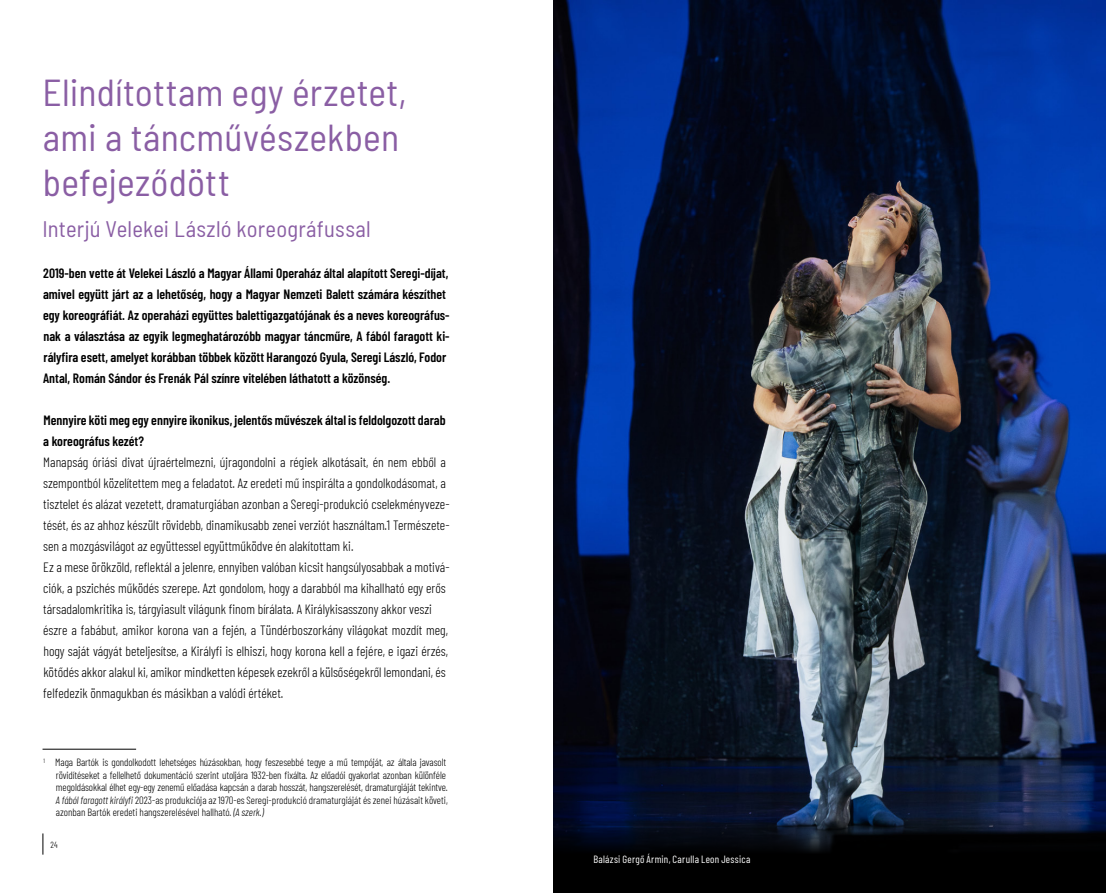
<style>
.page{position:relative;width:1106px;height:893px;background:#fff}
.page>*{position:absolute;margin:0;border:0;box-sizing:border-box;transform-origin:0 0}
.t1{font:semi-condensed 37.5px/45px "Barlow";letter-spacing:.005em;color:#8a5ea4}
.t2{font:semi-condensed 22.5px "Barlow";letter-spacing:.01em;color:#8a5ea4}
.t3{font:300 13.5px/21px "Barlow Condensed";color:#000}
.t4{font:600 13.5px/21px "Barlow Condensed";color:#000}
.t5{font:300 10.5px/12.6px "Barlow Condensed";letter-spacing:-.01em;color:#000}
.t6{font:10.5px "Barlow Condensed";letter-spacing:.025em;color:#fff}
.t7{font:300 9px "Barlow Condensed";color:#000}
.s1{font-style:italic}
</style>
<div class="page">
<svg style="left:43px;top:833px;width:1px;height:22px"></svg>
<img style="left:553px;top:0;width:553px;height:811px">
<svg style="left:553px;top:811px;width:553px;height:82px;background:#040811"></svg>
<hr style="left:43px;top:749px;width:93px;height:1px;background:#000">
<h1 class="t1" style="left:42px;top:67px;width:366px">Elindítottam egy érzetet, ami a táncművészekben befejeződött</h1>
<h2 class="t2" style="left:42px;top:212px;width:330px">Interjú Velekei László koreográfussal</h2>
<p class="t4" style="left:43px;top:262px;width:408px">2019-ben vette át Velekei László a Magyar Állami Operaház által alapított Seregi-díjat, amivel együtt járt az a lehetőség, hogy a Magyar Nemzeti Balett számára készíthet egy koreográfiát. Az operaházi együttes balettigazgatójának és a neves koreográfus&shy;nak a választása az egyik legmeghatározóbb magyar táncműre, A fából faragott ki&shy;rályfira esett, amelyet korábban többek között Harangozó Gyula, Seregi László, Fodor Antal, Román Sándor és Frenák Pál színre vitelében láthatott a közönség.</p>
<p class="t4" style="left:43px;top:409px;width:404px">Mennyire köti meg egy ennyire ikonikus, jelentős művészek által is feldolgozott darab a koreográfus kezét?</p>
<p class="t3" style="left:43px;top:451px;width:408px">Manapság óriási divat újraértelmezni, újragondolni a régiek alkotásait, én nem ebből a szempontból közelítettem meg a feladatot. Az eredeti mű inspirálta a gondolkodásomat, a tisztelet és alázat vezetett, dramaturgiában azonban a Seregi-produkció cselekményveze&shy;tését, és az ahhoz készült rövidebb, dinamikusabb zenei verziót használtam.1 Természete&shy;sen a mozgásvilágot az együttessel együttműködve én alakítottam ki.<br>Ez a mese örökzöld, reflektál a jelenre, ennyiben valóban kicsit hangsúlyosabbak a motivá&shy;ciók, a pszichés működés szerepe. Azt gondolom, hogy a darabból ma kihallható egy erős társadalomkritika is, tárgyiasult világunk finom bírálata. A Királykisasszony akkor veszi észre a fabábut, amikor korona van a fején, a Tündérboszorkány világokat mozdít meg, hogy saját vágyát beteljesítse, a Királyfi is elhiszi, hogy korona kell a fejére, e igazi érzés, kötődés akkor alakul ki, amikor mindketten képesek ezekről a külsőségekről lemondani, és felfedezik önmagukban és másikban a valódi értéket.</p>
<p class="t5" style="left:56px;top:755px;width:393px;text-indent:-12px"><sup>1</sup> Maga Bartók is gondolkodott lehetséges húzásokban, hogy feszesebbé tegye a mű tempóját, az általa javasolt rövidítéseket a fellelhető dokumentáció szerint utoljára 1932-ben fixálta. Az előadói gyakorlat azonban különféle megoldásokkal élhet egy-egy zenemű előadása kapcsán a darab hosszát, hangszerelését, dramaturgiáját tekintve.<br><span class="s1">A fából faragott királyfi</span> 2023-as produkciója az 1970-es Seregi-produkció dramaturgiáját és zenei húzásait követi, azonban Bartók eredeti hangszerelésével hallható. <span class="s1">(A szerk.)</span></p>
<p class="t7" style="left:51px;top:839px;width:9px">24</p>
<p class="t6" style="left:593px;top:852px;width:158px">Balázsi Gergő Ármin, Carulla Leon Jessica</p>
</div>
